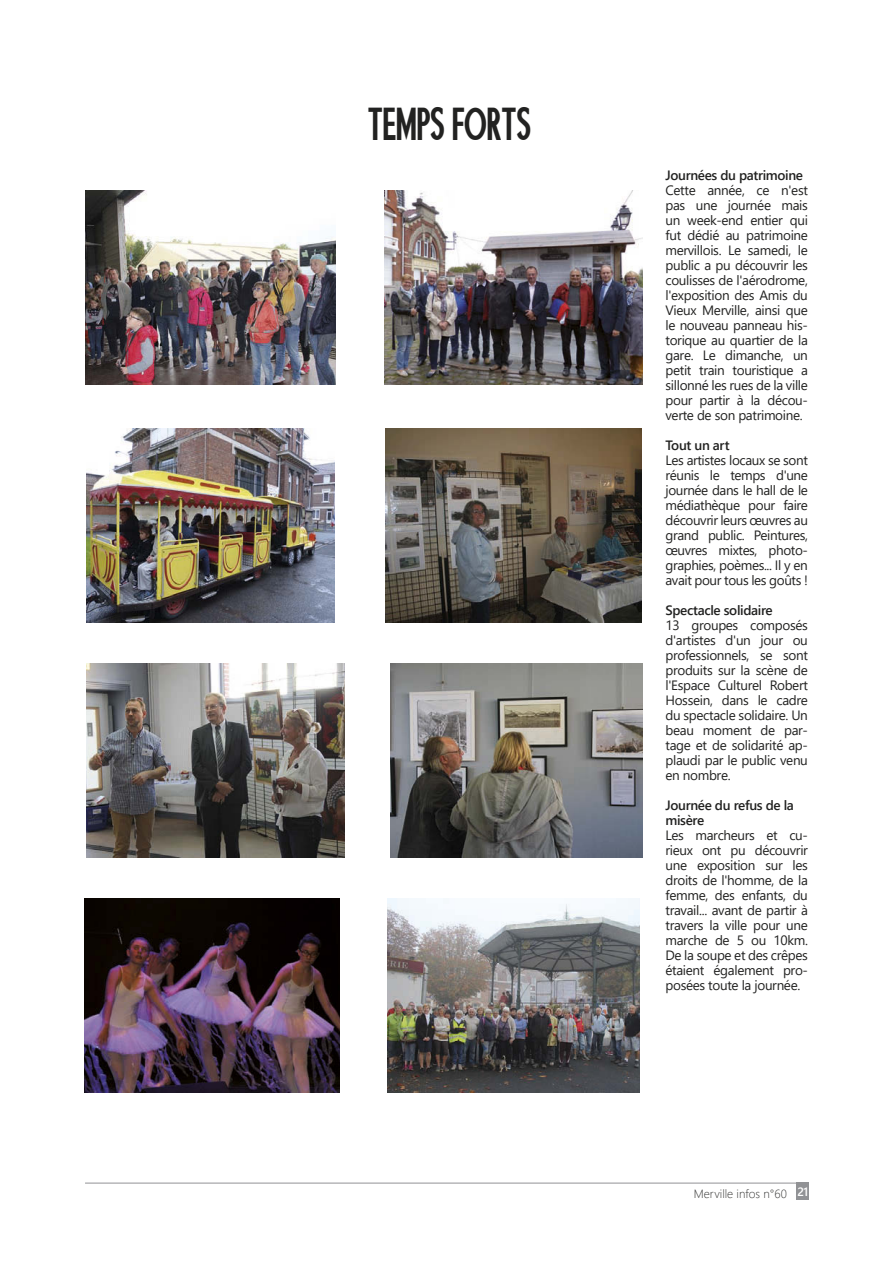
<style>
.page{position:relative;width:893px;height:1263px;background:#fff}
.page>*{position:absolute;margin:0;border:0;box-sizing:border-box;transform-origin:0 0}
.t1{font:45px "Fundamental Brigade Condensed";color:#222221}
.t2{font:13.5px/15px "Segoe UI";letter-spacing:-.025em;color:#222221;text-align:justify}
.t3{font:600 13.5px "Segoe UI";letter-spacing:-.025em;color:#222221}
.t4{font:300 12px "Segoe UI";color:#333332}
</style>
<div class="page">
<hr style="left:85px;top:1183px;width:723px;height:1px;background:#919295">
<div style="left:796px;top:1183px;width:13px;height:17px;background:#919295"></div>
<img style="left:85px;top:190px;width:251px;height:194px">
<img style="left:385px;top:190px;width:257px;height:194px">
<img style="left:86px;top:428px;width:249px;height:194px">
<img style="left:390px;top:663px;width:252px;height:194px">
<img style="left:85px;top:899px;width:255px;height:194px">
<img style="left:86px;top:663px;width:259px;height:194px">
<img style="left:387px;top:899px;width:252px;height:194px">
<img style="left:385px;top:428px;width:257px;height:194px">
<p class="t1" style="left:368px;top:98px;width:164px">TEMPS FORTS</p>
<p class="t3" style="left:665px;top:163px;width:139px">Journées du patrimoine</p>
<p class="t2" style="left:665px;top:182px;width:144px">Cette année, ce n'est pas une journée mais un week-end entier qui fut dédié au patrimoine mervillois. Le samedi, le public a pu découvrir les coulisses de l'aérodrome, l'exposition des Amis du Vieux Merville, ainsi que le nouveau panneau his&shy;torique au quartier de la gare. Le dimanche, un petit train touristique a sillonné les rues de la ville pour partir à la décou&shy;verte de son patrimoine.</p>
<p class="t3" style="left:665px;top:433px;width:66px">Tout un art</p>
<p class="t2" style="left:665px;top:452px;width:144px">Les artistes locaux se sont réunis le temps d'une journée dans le hall de le médiathèque pour faire découvrir leurs œuvres au grand public. Peintures, œuvres mixtes, photo&shy;graphies, poèmes... Il y en avait pour tous les goûts !</p>
<p class="t3" style="left:665px;top:598px;width:109px">Spectacle solidaire</p>
<p class="t2" style="left:665px;top:617px;width:144px">13 groupes composés d'artistes d'un jour ou professionnels, se sont produits sur la scène de l'Espace Culturel Robert Hossein, dans le cadre du spectacle solidaire. Un beau moment de par&shy;tage et de solidarité ap&shy;plaudi par le public venu en nombre.</p>
<p class="t3" style="left:665px;top:793px;width:130px">Journée du refus de la</p>
<p class="t3" style="left:665px;top:808px;width:40px">misère</p>
<p class="t2" style="left:665px;top:827px;width:144px">Les marcheurs et cu&shy;rieux ont pu découvrir une exposition sur les droits de l'homme, de la femme, des enfants, du travail... avant de partir à travers la ville pour une marche de 5 ou 10km.<br>De la soupe et des crêpes étaient également pro&shy;posées toute la journée.</p>
<p class="t4" style="left:694px;top:1182px;width:116px">Merville infos n°60 <sup>21</sup></p>
</div>
